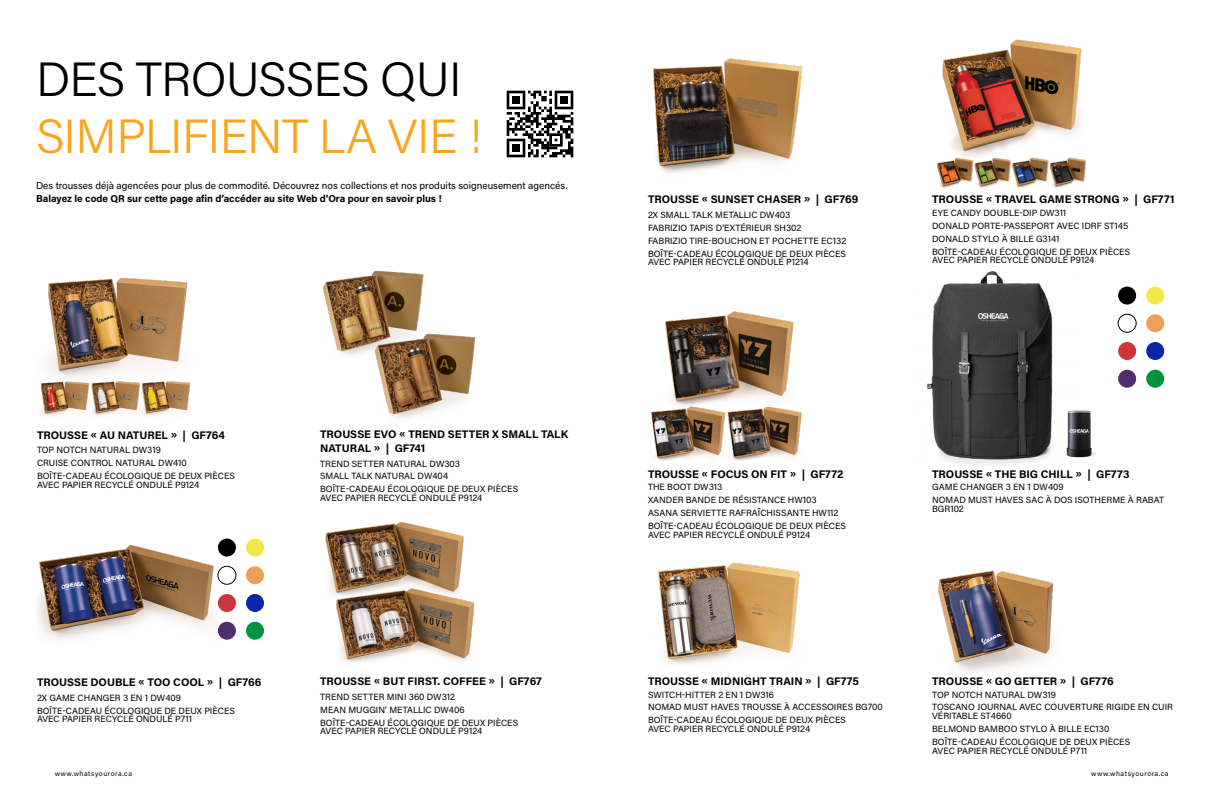
<style>
.page{position:relative;width:1224px;height:792px;background:#fff}
.page>*{position:absolute;margin:0;border:0;box-sizing:border-box;transform-origin:0 0}
.t1{font:300 48px "Acumin Pro";letter-spacing:-.015em;color:#faa41a}
.t2{font:300 48px "Acumin Pro";letter-spacing:-.015em;color:#000}
.t3{font:700 11px/14px "Acumin Pro";color:#000}
.t4{font:10px "Acumin Pro";color:#000}
.t5{font:700 10px "Acumin Pro";color:#000}
.t6{font:9px/12.8px "Acumin Pro";color:#000}
.t7{font:7px "Acumin Pro";letter-spacing:.075em;color:#000}
</style>
<div class="page">
<img style="left:41px;top:278px;width:150px;height:138px">
<img style="left:938px;top:570px;width:116px;height:102px">
<img style="left:323px;top:270px;width:153px;height:149px">
<img style="left:37px;top:541px;width:184px;height:98px">
<img style="left:325px;top:522px;width:150px;height:141px">
<img style="left:658px;top:562px;width:142px;height:103px">
<img style="left:651px;top:311px;width:151px;height:150px">
<img style="left:653px;top:58px;width:150px;height:115px">
<img style="left:926px;top:271px;width:239px;height:194px">
<img style="left:937px;top:39px;width:149px;height:149px">
<div style="left:1118px;top:287px;width:18px;height:18px;background:#000;border-radius:50%"></div>
<div style="left:1146px;top:287px;width:18px;height:18px;background:#f4e849;border-radius:50%"></div>
<div style="left:1118px;top:314px;width:18px;height:18px;background:#fff;border-radius:50%"></div>
<div style="left:1118px;top:314px;width:19px;height:19px;border:1px solid #000;border-radius:50%"></div>
<div style="left:1146px;top:314px;width:18px;height:18px;background:#ee9f55;border-radius:50%"></div>
<div style="left:1118px;top:342px;width:18px;height:18px;background:#ce343a;border-radius:50%"></div>
<div style="left:1146px;top:342px;width:18px;height:18px;background:#0a26aa;border-radius:50%"></div>
<div style="left:1118px;top:370px;width:18px;height:18px;background:#502d6d;border-radius:50%"></div>
<div style="left:1146px;top:370px;width:18px;height:18px;background:#00943c;border-radius:50%"></div>
<div style="left:218px;top:539px;width:18px;height:18px;background:#000;border-radius:50%"></div>
<div style="left:246px;top:539px;width:18px;height:18px;background:#f4e849;border-radius:50%"></div>
<div style="left:218px;top:566px;width:18px;height:18px;background:#fff;border-radius:50%"></div>
<div style="left:217px;top:566px;width:19px;height:19px;border:1px solid #000;border-radius:50%"></div>
<div style="left:246px;top:566px;width:18px;height:18px;background:#ee9f55;border-radius:50%"></div>
<div style="left:218px;top:594px;width:18px;height:18px;background:#ce343a;border-radius:50%"></div>
<div style="left:246px;top:594px;width:18px;height:18px;background:#0a26aa;border-radius:50%"></div>
<div style="left:218px;top:622px;width:18px;height:18px;background:#502d6d;border-radius:50%"></div>
<div style="left:246px;top:622px;width:18px;height:18px;background:#00943c;border-radius:50%"></div>
<svg style="left:506px;top:90px;width:68px;height:68px"></svg>
<svg style="left:507px;top:91px;width:66px;height:66px"></svg>
<h1 class="t2" style="left:36px;top:46px;width:427px">DES TROUSSES QUI</h1>
<h1 class="t1" style="left:36px;top:104px;width:448px">SIMPLIFIENT LA VIE !</h1>
<p class="t4" style="left:36px;top:179px;width:533px">Des trousses déjà agencées pour plus de commodité. Découvrez nos collections et nos produits soigneusement agencés.</p>
<p class="t5" style="left:36px;top:192px;width:407px">Balayez le code QR sur cette page afin d’accéder au site Web d’Ora pour en savoir plus !</p>
<p class="t3" style="left:37px;top:427px;width:190px">TROUSSE « AU NATUREL » | GF764</p>
<p class="t6" style="left:37px;top:443px;width:199px">TOP NOTCH NATURAL DW319<br>CRUISE CONTROL NATURAL DW410<br>BOÎTE-CADEAU ÉCOLOGIQUE DE DEUX PIÈCES</p>
<p class="t6" style="left:37px;top:478px;width:164px">AVEC PAPIER RECYCLÉ ONDULÉ P9124</p>
<p class="t3" style="left:320px;top:427px;width:249px">TROUSSE EVO « TREND SETTER X SMALL TALK<br>NATURAL » | GF741</p>
<p class="t6" style="left:320px;top:457px;width:199px">TREND SETTER NATURAL DW303<br>SMALL TALK NATURAL DW404<br>BOÎTE-CADEAU ÉCOLOGIQUE DE DEUX PIÈCES</p>
<p class="t6" style="left:320px;top:491px;width:164px">AVEC PAPIER RECYCLÉ ONDULÉ P9124</p>
<p class="t3" style="left:37px;top:675px;width:226px">TROUSSE DOUBLE « TOO COOL » | GF766</p>
<p class="t6" style="left:37px;top:691px;width:199px">2X GAME CHANGER 3 EN 1 DW409<br>BOÎTE-CADEAU ÉCOLOGIQUE DE DEUX PIÈCES</p>
<p class="t6" style="left:37px;top:712px;width:157px">AVEC PAPIER RECYCLÉ ONDULÉ P711</p>
<p class="t3" style="left:320px;top:674px;width:223px">TROUSSE « BUT FIRST. COFFEE » | GF767</p>
<p class="t6" style="left:320px;top:690px;width:199px">TREND SETTER MINI 360 DW312<br>MEAN MUGGIN’ METALLIC DW406<br>BOÎTE-CADEAU ÉCOLOGIQUE DE DEUX PIÈCES</p>
<p class="t6" style="left:320px;top:725px;width:164px">AVEC PAPIER RECYCLÉ ONDULÉ P9124</p>
<p class="t3" style="left:648px;top:192px;width:212px">TROUSSE « SUNSET CHASER » | GF769</p>
<p class="t6" style="left:648px;top:208px;width:200px">2X SMALL TALK METALLIC DW403<br>FABRIZIO TAPIS D’EXTÉRIEUR SH302<br>FABRIZIO TIRE-BOUCHON ET POCHETTE EC132<br>BOÎTE-CADEAU ÉCOLOGIQUE DE DEUX PIÈCES</p>
<p class="t6" style="left:648px;top:256px;width:162px">AVEC PAPIER RECYCLÉ ONDULÉ P1214</p>
<p class="t3" style="left:932px;top:192px;width:244px">TROUSSE « TRAVEL GAME STRONG » | GF771</p>
<p class="t6" style="left:932px;top:206px;width:199px">EYE CANDY DOUBLE-DIP DW311<br>DONALD PORTE-PASSEPORT AVEC IDRF ST145<br>DONALD STYLO À BILLE G3141<br>BOÎTE-CADEAU ÉCOLOGIQUE DE DEUX PIÈCES</p>
<p class="t6" style="left:932px;top:254px;width:164px">AVEC PAPIER RECYCLÉ ONDULÉ P9124</p>
<p class="t3" style="left:648px;top:466px;width:197px">TROUSSE « FOCUS ON FIT » | GF772</p>
<p class="t6" style="left:648px;top:481px;width:199px">THE BOOT DW313<br>XANDER BANDE DE RÉSISTANCE HW103<br>ASANA SERVIETTE RAFRAÎCHISSANTE HW112<br>BOÎTE-CADEAU ÉCOLOGIQUE DE DEUX PIÈCES</p>
<p class="t6" style="left:648px;top:528px;width:164px">AVEC PAPIER RECYCLÉ ONDULÉ P9124</p>
<p class="t3" style="left:932px;top:466px;width:199px">TROUSSE « THE BIG CHILL » | GF773</p>
<p class="t6" style="left:932px;top:481px;width:233px">GAME CHANGER 3 EN 1 DW409<br>NOMAD MUST HAVES SAC À DOS ISOTHERME À RABAT</p>
<p class="t6" style="left:932px;top:502px;width:33px">BGR102</p>
<p class="t3" style="left:648px;top:673px;width:213px">TROUSSE « MIDNIGHT TRAIN » | GF775</p>
<p class="t6" style="left:648px;top:688px;width:236px">SWITCH-HITTER 2 EN 1 DW316<br>NOMAD MUST HAVES TROUSSE À ACCESSOIRES BG700<br>BOÎTE-CADEAU ÉCOLOGIQUE DE DEUX PIÈCES</p>
<p class="t6" style="left:648px;top:722px;width:164px">AVEC PAPIER RECYCLÉ ONDULÉ P9124</p>
<p class="t3" style="left:932px;top:673px;width:183px">TROUSSE « GO GETTER » | GF776</p>
<p class="t6" style="left:932px;top:688px;width:242px">TOP NOTCH NATURAL DW319<br>TOSCANO JOURNAL AVEC COUVERTURE RIGIDE EN CUIR</p>
<p class="t6" style="left:932px;top:709px;width:199px">VÉRITABLE ST4660<br>BELMOND BAMBOO STYLO À BILLE EC130<br>BOÎTE-CADEAU ÉCOLOGIQUE DE DEUX PIÈCES</p>
<p class="t6" style="left:932px;top:744px;width:157px">AVEC PAPIER RECYCLÉ ONDULÉ P711</p>
<p class="t7" style="left:55px;top:769px;width:79px">www.whatsyourora.ca</p>
<p class="t7" style="left:1091px;top:769px;width:79px">www.whatsyourora.ca</p>
</div>
